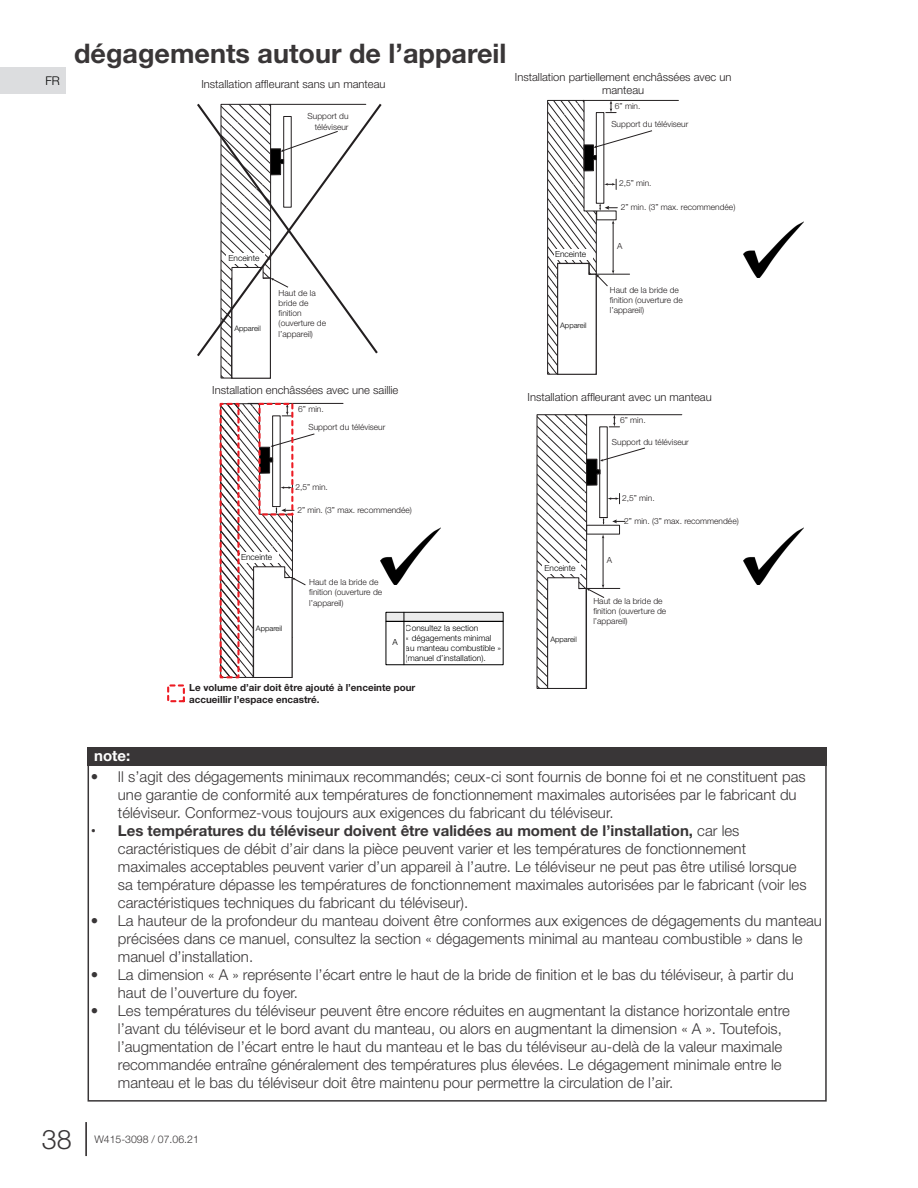
<style>
.page{position:relative;width:918px;height:1188px;background:#fff}
.page>*{position:absolute;margin:0;border:0;box-sizing:border-box;transform-origin:0 0}
.t1{font:700 27px "Helvetica Neue";color:#393637}
.t2{font:300 27px "Helvetica Neue";color:#393637}
.t3{font:300 15px/18px "Helvetica Neue";color:#393637}
.Main_text{font:700 15px "Helvetica Neue";color:#fff}
.t4{font:300 12px "Helvetica Neue";color:#000}
.t5{font:300 11.25px/13.5px "Helvetica Neue";color:#231f20;text-align:center}
.t6{font:300 10.5px "Helvetica Neue";color:#393637}
.t7{font:700 9.75px/11.7px "Helvetica Neue";color:#231f20}
.t8{font:300 8.4px/10.1px "Helvetica Neue";color:#231f20}
.t9{font:300 8.4px/10.1px "Helvetica Neue";color:#000}
.t10{font:300 7.5px "Helvetica Neue";color:#000}
.s1{font-weight:700}
</style>
<div class="page">
<hr style="left:85px;top:1122px;width:2px;height:34px;background:#231f20">
<div style="left:0;top:67px;width:65px;height:27px;background:#dcdddf"></div>
<hr style="left:587px;top:414px;width:95px;height:1px;background:#231f20">
<hr style="left:583px;top:100px;width:95px;height:1px;background:#231f20">
<hr style="left:248px;top:403px;width:95px;height:1px;background:#231f20">
<div style="left:386px;top:612px;width:117px;height:9px;background:#ebebeb"></div>
<hr style="left:404px;top:621px;width:1px;height:44px;background:#000">
<div style="left:386px;top:612px;width:117px;height:10px;border:1px solid #000"></div>
<svg style="left:220px;top:359px;width:51px;height:20px"></svg>
<svg style="left:197px;top:103px;width:185px;height:256px"></svg>
<svg style="left:547px;top:100px;width:105px;height:275px"></svg>
<svg style="left:536px;top:414px;width:109px;height:275px"></svg>
<svg style="left:219px;top:402px;width:96px;height:277px"></svg>
<div style="left:258px;top:403px;width:35px;height:113px;border:2px dashed #ed1c24"></div>
<div style="left:167px;top:684px;width:18px;height:18px;border:2px dashed #ed1c24"></div>
<img style="left:743px;top:528px;width:60px;height:56px">
<img style="left:743px;top:222px;width:60px;height:56px">
<img style="left:380px;top:528px;width:60px;height:56px">
<div style="left:88px;top:747px;width:739px;height:18px;background:#393637"></div>
<p class="t4" style="left:46px;top:71px;width:16px">FR</p>
<h1 class="t1" style="left:74px;top:32px;width:434px">dégagements autour de l’appareil</h1>
<p class="t5" style="left:201px;top:76px;width:186px">Installation affleurant sans un manteau</p>
<p class="t8" style="left:308px;top:111px;width:42px;text-align:right">Support du téléviseur</p>
<p class="t5" style="left:515px;top:69px;width:218px">Installation partiellement enchâssées avec un manteau</p>
<p class="t8" style="left:615px;top:100px;width:27px">6” min.</p>
<p class="t8" style="left:611px;top:118px;width:79px">Support du téléviseur</p>
<p class="t8" style="left:619px;top:178px;width:34px">2,5” min.</p>
<p class="t9" style="left:229px;top:252px;width:33px">Enceinte</p>
<p class="t10" style="left:234px;top:323px;width:28px">Appareil</p>
<p class="t9" style="left:555px;top:248px;width:33px">Enceinte</p>
<p class="t8" style="left:621px;top:201px;width:116px">2” min. (3” max. recommendée)</p>
<p class="t8" style="left:617px;top:241px;width:7px">A</p>
<p class="t8" style="left:279px;top:288px;width:49px">Haut de la bride de finition (ouverture de l’appareil)</p>
<p class="t8" style="left:610px;top:284px;width:74px">Haut de la bride de finition (ouverture de l’appareil)</p>
<p class="t10" style="left:560px;top:319px;width:28px">Appareil</p>
<p class="Main_text" style="left:94px;top:744px;width:38px">note:</p>
<p class="t5" style="left:212px;top:382px;width:188px">Installation enchâssées avec une saillie</p>
<p class="t8" style="left:298px;top:404px;width:27px">6” min.</p>
<p class="t8" style="left:308px;top:421px;width:79px">Support du téléviseur</p>
<p class="t8" style="left:295px;top:481px;width:34px">2,5” min.</p>
<p class="t8" style="left:297px;top:505px;width:116px">2” min. (3” max. recommendée)</p>
<p class="t9" style="left:241px;top:552px;width:33px">Enceinte</p>
<p class="t10" style="left:256px;top:622px;width:28px">Appareil</p>
<p class="t8" style="left:309px;top:577px;width:74px">Haut de la bride de finition (ouverture de l’appareil)</p>
<p class="t9" style="left:392px;top:636px;width:7px">A</p>
<p class="t9" style="left:406px;top:622px;width:97px">Consultez la section<br>« dégagements minimal au manteau combustible » (manuel d’installation).</p>
<p class="t7" style="left:189px;top:682px;width:228px">Le volume d’air doit être ajouté à l’enceinte pour accueillir l’espace encastré.</p>
<p class="t5" style="left:528px;top:389px;width:186px">Installation affleurant avec un manteau</p>
<p class="t8" style="left:620px;top:414px;width:27px">6” min.</p>
<p class="t8" style="left:612px;top:436px;width:79px">Support du téléviseur</p>
<p class="t9" style="left:545px;top:563px;width:33px">Enceinte</p>
<p class="t10" style="left:550px;top:633px;width:28px">Appareil</p>
<p class="t8" style="left:622px;top:492px;width:34px">2,5” min.</p>
<p class="t8" style="left:624px;top:515px;width:116px">2” min. (3” max. recommendée)</p>
<p class="t8" style="left:607px;top:555px;width:7px">A</p>
<p class="t8" style="left:593px;top:596px;width:74px">Haut de la bride de finition (ouverture de l’appareil)</p>
<p class="t3" style="left:118px;top:767px;width:689px;text-indent:-27px">• Il s’agit des dégagements minimaux recommandés; ceux-ci sont fournis de bonne foi et ne constituent pas une garantie de conformité aux températures de fonctionnement maximales autorisées par le fabricant du téléviseur. Conformez-vous toujours aux exigences du fabricant du téléviseur.</p>
<p class="t3" style="left:118px;top:821px;width:690px;text-indent:-27px"><span class="s1">• Les températures du téléviseur doivent être validées au moment de l’installation,</span> car les caractéristiques de débit d’air dans la pièce peuvent varier et les températures de fonctionnement maximales acceptables peuvent varier d’un appareil à l’autre. Le téléviseur ne peut pas être utilisé lorsque sa température dépasse les températures de fonctionnement maximales autorisées par le fabricant (voir les caractéristiques techniques du fabricant du téléviseur).</p>
<p class="t3" style="left:118px;top:911px;width:706px;text-indent:-27px">• La hauteur de la profondeur du manteau doivent être conformes aux exigences de dégagements du manteau précisées dans ce manuel, consultez la section « dégagements minimal au manteau combustible » dans le manuel d’installation.</p>
<p class="t3" style="left:118px;top:965px;width:678px;text-indent:-27px">• La dimension « A » représente l’écart entre le haut de la bride de finition et le bas du téléviseur, à partir du haut de l’ouverture du foyer.</p>
<p class="t3" style="left:118px;top:1001px;width:674px;text-indent:-27px">• Les températures du téléviseur peuvent être encore réduites en augmentant la distance horizontale entre l’avant du téléviseur et le bord avant du manteau, ou alors en augmentant la dimension « A ». Toutefois, l’augmentation de l’écart entre le haut du manteau et le bas du téléviseur au-delà de la valeur maximale recommandée entraîne généralement des températures plus élevées. Le dégagement minimale entre le manteau et le bas du téléviseur doit être maintenu pour permettre la circulation de l’air.</p>
<h1 class="t2" style="left:42px;top:1117px;width:32px">38</h1>
<p class="t6" style="left:94px;top:1131px;width:106px">W415-3098 / 07.06.21</p>
</div>
